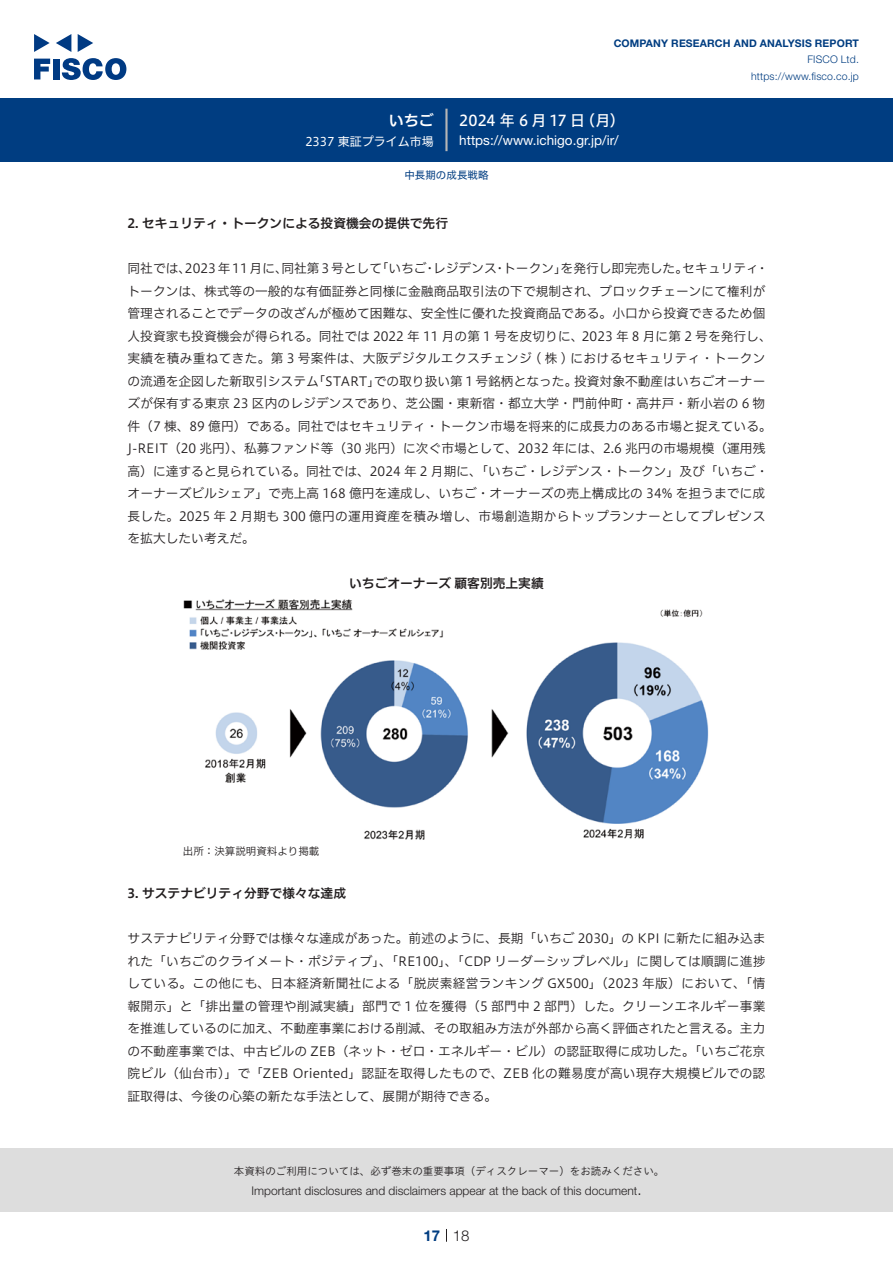
<style>
.page{position:relative;width:893px;height:1263px;background:#fff}
.page>*{position:absolute;margin:0;border:0;box-sizing:border-box;transform-origin:0 0}
.t1{font:15px "Hiragino UD Sans F Std N W5";color:#fff}
.t2{font:300 15px "Helvetica Neue LT Std";color:#231f20}
.t3{font:15px "Hiragino UD Sans F Std N W6";color:#fff}
.t4{font:700 15px "Helvetica Neue LT Std";color:#003d81}
.t5{font:13.5px "Helvetica Neue LT Std";color:#fff}
.本文{font:12.75px/22.5px "Hiragino UD Sans F Std N W3";color:#231f20}
.本文-2{font:12.75px "Hiragino UD Sans F Std N W3";letter-spacing:.025em;color:#231f20}
.小タイトル{font:12.75px "Hiragino UD Sans F Std N W6";color:#231f20}
.チャートタイトル{font:12.75px "Hiragino UD Sans F Std N W6";color:#231f20}
.t6{font:300 12px "Helvetica Neue LT Std";color:#231f20}
.t7{font:12px "Hiragino UD Sans F Std N W4";color:#fff}
.t8{font:10.5px "Hiragino UD Sans Std W3";color:#231f20}
.t9{font:700 10.5px "Helvetica Neue LT Std";letter-spacing:.015em;color:#003d81}
.t10{font:300 10.5px/16.5px "Helvetica Neue LT Std";letter-spacing:.015em;color:#003d81;text-align:right}
.表組み基本スタイル{font:10.5px "Hiragino UD Sans F Std N W3";color:#231f20}
.ヘッダー{font:10.5px "Hiragino UD Sans F Std N W4";color:#003d81}
</style>
<div class="page">
<div style="left:0;top:1148px;width:893px;height:64px;background:#ddd"></div>
<svg style="left:34px;top:59px;width:16px;height:20px"></svg>
<div style="left:53px;top:59px;width:6px;height:20px;background:#003a83"></div>
<svg style="left:62px;top:58px;width:64px;height:22px"></svg>
<svg style="left:34px;top:34px;width:16px;height:18px"></svg>
<svg style="left:78px;top:34px;width:15px;height:18px"></svg>
<svg style="left:56px;top:34px;width:15px;height:18px"></svg>
<div style="left:0;top:98px;width:893px;height:64px;background:#003d81"></div>
<hr style="left:445px;top:109px;width:3px;height:42px;background:#b5b5b6">
<svg style="left:446px;top:1229px;width:1px;height:13px"></svg>
<img style="left:183px;top:598px;width:526px;height:242px">
<p class="t3" style="left:389px;top:109px;width:46px">いちご</p>
<p class="t7" style="left:305px;top:132px;width:130px">2337 東証プライム市場</p>
<p class="t9" style="left:614px;top:37px;width:247px">COMPANY RESEARCH AND ANALYSIS REPORT</p>
<p class="t10" style="left:751px;top:51px;width:109px">FISCO Ltd. https://www.fisco.co j p.</p>
<p class="t1" style="left:580px;top:109px;width:46px">（月(</p>
<p class="t1" style="left:459px;top:109px;width:127px">2024 年 6 月 17 日</p>
<p class="t5" style="left:459px;top:132px;width:161px">https://www.ichigo. g r j p. /i r/</p>
<p class="ヘッダー" style="left:404px;top:167px;width:85px">中長期の成長戦略</p>
<p class="小タイトル" style="left:128px;top:214px;width:322px">2. セキュリティ・トークンによる投資機会の提供で先行</p>
<p class="本文" style="left:376px;top:256px;width:53px">「いちご</p>
<p class="本文" style="left:433px;top:256px;width:65px">レジデンス</p>
<p class="本文" style="left:185px;top:256px;width:104px">2023年 11 月に、</p>
<p class="本文" style="left:281px;top:256px;width:102px">同社第3 号として</p>
<p class="本文" style="left:561px;top:256px;width:129px">を発行し即完売した。</p>
<p class="本文" style="left:128px;top:256px;width:65px">同社では、</p>
<p class="本文" style="left:128px;top:279px;width:639px">トークンは、株式等の一般的な有価証券と同様に金融商品取引法の下で規制され、ブロックチェーンにて権利が</p>
<p class="本文" style="left:128px;top:301px;width:639px">管理されることでデータの改ざんが極めて困難な、安全性に優れた投資商品である。小口から投資できるため個</p>
<p class="本文" style="left:128px;top:324px;width:646px">人投資家も投資機会が得られる。同社では 2022 年 11 月の第 1 号を皮切りに、2023 年 8 月に第 2 号を発行し、</p>
<p class="本文-2" style="left:128px;top:349px;width:639px">実績を積み重ねてきた。第 3 号案件は、大阪デジタルエクスチェンジ ( 株 ) におけるセキュリティ・トークン</p>
<p class="本文" style="left:574px;top:369px;width:193px">投資対象不動産はいちごオーナー</p>
<p class="本文" style="left:503px;top:256px;width:65px">トークン」</p>
<p class="本文" style="left:682px;top:256px;width:78px">セキュリティ</p>
<p class="本文" style="left:423px;top:256px;width:14px">・</p>
<p class="本文" style="left:494px;top:256px;width:14px">・</p>
<p class="本文" style="left:756px;top:256px;width:14px">・</p>
<p class="本文" style="left:312px;top:369px;width:69px">「START」</p>
<p class="本文" style="left:374px;top:369px;width:205px">での取り扱い第 1 号銘柄となった。</p>
<p class="本文" style="left:128px;top:369px;width:646px">の流通を企図した新取引システム<br>ズが保有する東京 23 区内のレジデンスであり、芝公園・東新宿・都立大学・門前仲町・高井戸・新小岩の 6 物件（7 棟、89 億円）である。同社ではセキュリティ・トークン市場を将来的に成長力のある市場と捉えている。-J REIT（20 兆円）、私募ファンド等（30 兆円）に次ぐ市場として、2032 年には、2.6 兆円の市場規模（運用残高）に達すると見られている。同社では、2024 年 2 月期に、「いちご・レジデンス・トークン」及び「いちご・オーナーズビルシェア」で売上高 168 億円を達成し、いちご・オーナーズの売上構成比の 34% を担うまでに成長した。2025 年 2 月期も 300 億円の運用資産を積み増し、市場創造期からトップランナーとしてプレゼンスを拡大したい考えだ。</p>
<p class="チャートタイトル" style="left:349px;top:574px;width:196px">いちごオーナーズ顧客別売上実績</p>
<p class="表組み基本スタイル" style="left:183px;top:843px;width:138px">出所：決算説明資料より掲載</p>
<p class="小タイトル" style="left:128px;top:883px;width:220px">3. サステナビリティ分野で様々な達成</p>
<p class="本文" style="left:128px;top:926px;width:639px;text-align:justify">サステナビリティ分野では様々な達成があった。前述のように、長期「いちご 2030」の KPI に新たに組み込まれた「いちごのクライメート・ポジティブ」、「RE100」、「CDP リーダーシップレベル」に関しては順調に進捗している。この他にも、日本経済新聞社による「脱炭素経営ランキング GX500」（2023 年版）において、「情報開示」と「排出量の管理や削減実績」部門で 1 位を獲得（5 部門中 2 部門）した。クリーンエネルギー事業を推進しているのに加え、不動産事業における削減、その取組み方法が外部から高く評価されたと言える。主力の不動産事業では、中古ビルの ZEB（ネット・ゼロ・エネルギー・ビル）の認証取得に成功した。「いちご花京院ビル（仙台市）」で「ZEB Oriented」認証を取得したもので、ZEB 化の難易度が高い現存大規模ビルでの認証取得は、今後の心築の新たな手法として、展開が期待できる。</p>
<p class="t8" style="left:234px;top:1163px;width:432px">本資料のご利用については、必ず巻末の重要事項（ディスクレーマー）をお読みください。</p>
<p class="t2" style="left:637px;top:1180px;width:6px">.</p>
<p class="t6" style="left:251px;top:1183px;width:387px">Important disclosures and disclaimers appear at the back of this document</p>
<p class="t4" style="left:423px;top:1226px;width:18px">17</p>
<p class="t2" style="left:453px;top:1226px;width:18px">18</p>
</div>
